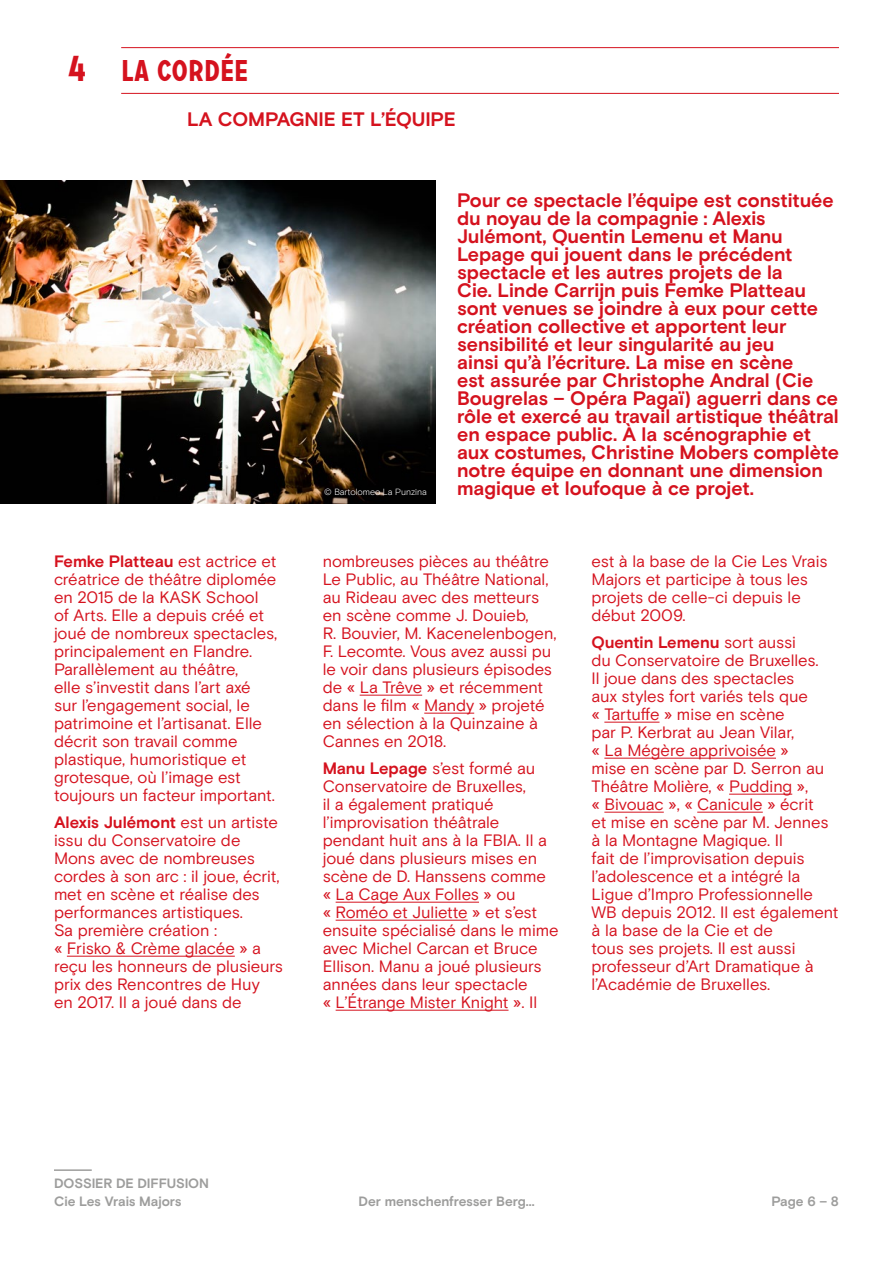
<style>
.page{position:relative;width:893px;height:1263px;background:#fff}
.page>*{position:absolute;margin:0;border:0;box-sizing:border-box;transform-origin:0 0}
.t1{font:700 36px "Carrosserie";color:#d5121e}
.t2{font:700 30px "Carrosserie";color:#d5121e}
.t3{font:700 19.5px/18px "Basis Grotesque Pro";letter-spacing:-.005em;color:#d5121e}
.t4{font:16.5px/18px "Basis Grotesque Pro";letter-spacing:-.005em;color:#d5121e}
.t5{font:700 13.5px/18px "Basis Grotesque Pro";letter-spacing:-.01em;color:#9d9d9c}
.t6{font:300 9px "Basis Grotesque Pro";color:#fff}
.s1{font-weight:700}
</style>
<div class="page">
<hr style="left:54px;top:1169px;width:38px;height:2px;background:#9d9d9c">
<hr style="left:121px;top:47px;width:718px;height:1px;background:#d5121e">
<hr style="left:121px;top:93px;width:718px;height:1px;background:#d5121e">
<hr style="left:67px;top:956px;width:168px;height:1px;background:#d5121e">
<hr style="left:360px;top:695px;width:62px;height:1px;background:#d5121e">
<hr style="left:424px;top:713px;width:50px;height:1px;background:#d5121e">
<hr style="left:336px;top:902px;width:143px;height:1px;background:#d5121e">
<hr style="left:336px;top:920px;width:132px;height:1px;background:#d5121e">
<hr style="left:336px;top:1010px;width:172px;height:1px;background:#d5121e">
<hr style="left:604px;top:722px;width:55px;height:1px;background:#d5121e">
<hr style="left:604px;top:758px;width:172px;height:1px;background:#d5121e">
<hr style="left:729px;top:794px;width:63px;height:1px;background:#d5121e">
<hr style="left:604px;top:812px;width:60px;height:1px;background:#d5121e">
<hr style="left:697px;top:812px;width:66px;height:1px;background:#d5121e">
<img style="left:0;top:180px;width:436px;height:324px">
<h1 class="t1" style="left:68px;top:44px;width:20px">4</h1>
<h2 class="t2" style="left:121px;top:51px;width:129px">LA CORDÉE</h2>
<p class="t3" style="left:187px;top:111px;width:270px">LA COMPAGNIE ET L’ÉQUIPE</p>
<p class="t6" style="left:324px;top:487px;width:104px">© Bartolomeo La Punzina</p>
<p class="t3" style="left:457px;top:192px;width:383px">Pour ce spectacle l’équipe est constituée du noyau de la compagnie : Alexis Julémont, Quentin Lemenu et Manu Lepage qui jouent dans le précédent spectacle et les autres projets de la<br>Cie. Linde Carrijn puis Femke Platteau sont venues se joindre à eux pour cette création collective et apportent leur sensibilité et leur singularité au jeu<br>ainsi qu’à l’écriture. La mise en scène<br>est assurée par Christophe Andral (Cie Bougrelas – Opéra Pagaï) aguerri dans ce rôle et exercé au travail artistique théâtral en espace public. À la scénographie et aux costumes, Christine Mobers complète notre équipe en donnant une dimension magique et loufoque à ce projet.</p>
<p class="t4" style="left:54px;top:553px;width:225px"><span class="s1">Femke Platteau</span> est actrice et créatrice de théâtre diplomée en 2015 de la KASK School of Arts. Elle a depuis créé et joué de nombreux spectacles, principalement en Flandre.<br>Parallèlement au théâtre,<br>elle s’investit dans l’art axé sur l’engagement social, le patrimoine et l’artisanat. Elle décrit son travail comme plastique, humoristique et grotesque, où l’image est toujours un facteur important.</p>
<p class="t4" style="left:54px;top:814px;width:231px"><span class="s1">Alexis Julémont</span> est un artiste issu du Conservatoire de<br>Mons avec de nombreuses cordes à son arc : il joue, écrit, met en scène et réalise des performances artistiques.<br>Sa première création :<br>« Frisko &amp; Crème glacée » a reçu les honneurs de plusieurs prix des Rencontres de Huy<br>en 2017. Il a joué dans de</p>
<p class="t4" style="left:323px;top:553px;width:235px">nombreuses pièces au théâtre<br>Le Public, au Théâtre National, au Rideau avec des metteurs en scène comme J. Douieb,<br>R. Bouvier, M. Kacenelenbogen,<br>F. Lecomte. Vous avez aussi pu le voir dans plusieurs épisodes de « La Trêve » et récemment dans le film « Mandy » projeté en sélection à la Quinzaine à<br>Cannes en 2018.</p>
<p class="t4" style="left:323px;top:760px;width:237px"><span class="s1">Manu Lepage</span> s’est formé au<br>Conservatoire de Bruxelles,<br>il a également pratiqué l’improvisation théâtrale pendant huit ans à la FBIA. Il a joué dans plusieurs mises en scène de D. Hanssens comme<br>« La Cage Aux Folles » ou<br>« Roméo et Juliette » et s’est ensuite spécialisé dans le mime avec Michel Carcan et Bruce<br>Ellison. Manu a joué plusieurs années dans leur spectacle<br>« L’Étrange Mister Knight ». Il</p>
<p class="t4" style="left:591px;top:553px;width:237px">est à la base de la Cie Les Vrais<br>Majors et participe à tous les projets de celle-ci depuis le début 2009.</p>
<p class="t4" style="left:591px;top:634px;width:249px"><span class="s1">Quentin Lemenu</span> sort aussi<br>du Conservatoire de Bruxelles.<br>Il joue dans des spectacles<br>aux styles fort variés tels que<br>« Tartuffe » mise en scène<br>par P. Kerbrat au Jean Vilar,<br>« La Mégère apprivoisée »<br>mise en scène par D. Serron au<br>Théâtre Molière, « Pudding »,<br>« Bivouac », « Canicule » écrit<br>et mise en scène par M. Jennes à la Montagne Magique. Il<br>fait de l’improvisation depuis l’adolescence et a intégré la<br>Ligue d’Impro Professionnelle<br>WB depuis 2012. Il est également à la base de la Cie et de<br>tous ses projets. Il est aussi professeur d’Art Dramatique à l’Académie de Bruxelles.</p>
<p class="t5" style="left:54px;top:1175px;width:156px">DOSSIER DE DIFFUSION<br>Cie Les Vrais Majors</p>
<p class="t5" style="left:358px;top:1193px;width:178px">Der menschenfresser Berg...</p>
<p class="t5" style="left:771px;top:1193px;width:69px">Page 6 – 8</p>
</div>
